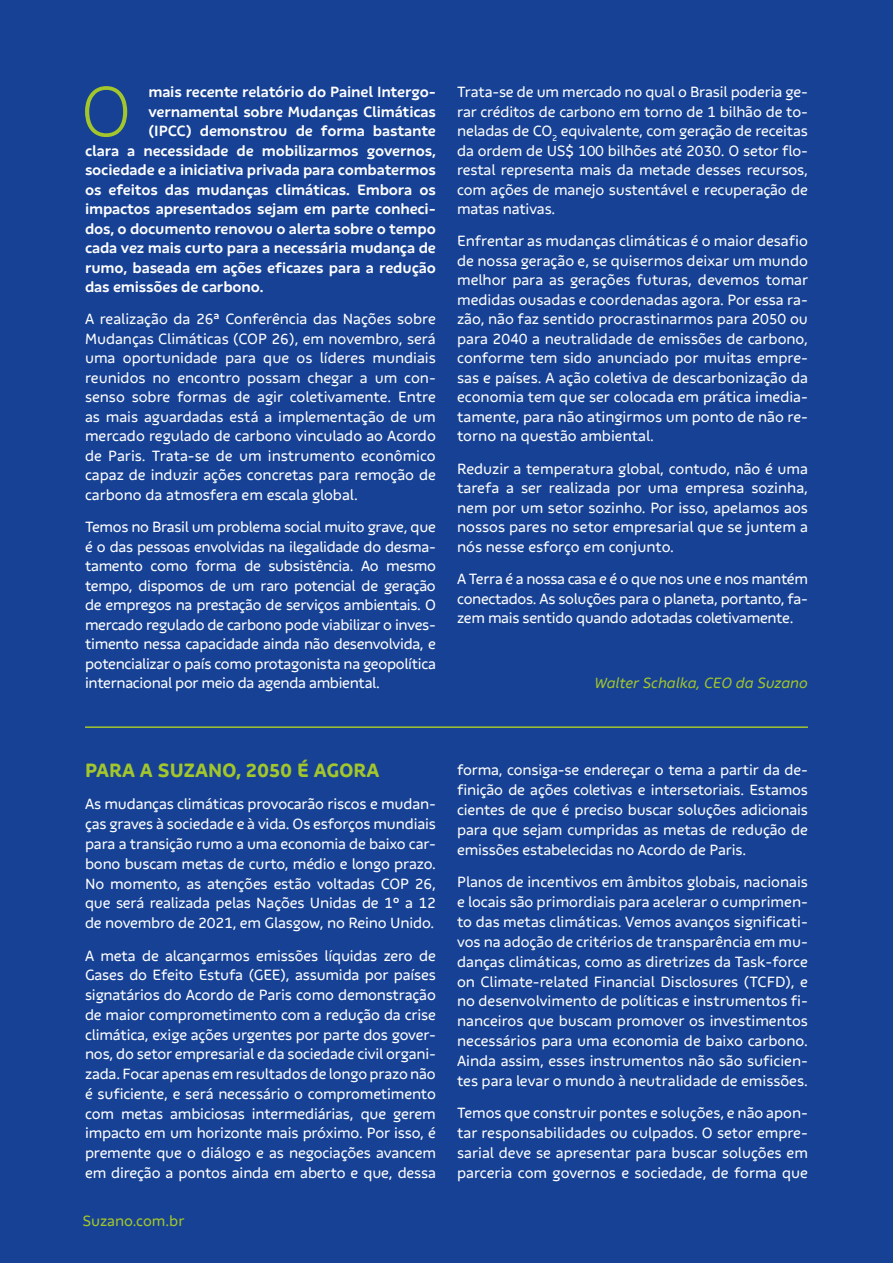
<style>
.page{position:relative;width:893px;height:1263px;background:#164194}
.page>*{position:absolute;margin:0;border:0;box-sizing:border-box;transform-origin:0 0}
.t1{font:300 72.3px "Suzano Sans";color:#a2c62c}
.t2{font:800 19.5px "Suzano Sans";color:#a2c62c}
.t3{font:15px/19.5px "Suzano Sans";letter-spacing:-.01em;color:#fff;text-align:justify}
.t4{font:700 15px "Suzano Sans";letter-spacing:-.01em;color:#fff}
.t5{font:italic 15px "Suzano Sans";color:#a2c62c}
.t6{font:15px "Suzano Sans";color:#a2c62c}
</style>
<div class="page">
<hr style="left:85px;top:726px;width:723px;height:2px;background:#a2c62c">
<h1 class="t1" style="left:81px;top:70px;width:53px">O</h1>
<p class="t4" style="left:148px;top:83px;width:289px">mais recente relatório do Painel Intergo-</p>
<p class="t4" style="left:148px;top:103px;width:289px">vernamental sobre Mudanças Climáticas</p>
<p class="t4" style="left:148px;top:122px;width:289px">(IPCC) demonstrou de forma bastante</p>
<p class="t4" style="left:85px;top:142px;width:352px">clara a necessidade de mobilizarmos governos,</p>
<p class="t4" style="left:85px;top:161px;width:352px">sociedade e a iniciativa privada para combatermos</p>
<p class="t4" style="left:85px;top:181px;width:352px">os efeitos das mudanças climáticas. Embora os</p>
<p class="t4" style="left:85px;top:200px;width:352px">impactos apresentados sejam em parte conheci-</p>
<p class="t4" style="left:85px;top:220px;width:352px">dos, o documento renovou o alerta sobre o tempo</p>
<p class="t4" style="left:85px;top:239px;width:352px">cada vez mais curto para a necessária mudança de</p>
<p class="t4" style="left:85px;top:259px;width:352px">rumo, baseada em ações eficazes para a redução</p>
<p class="t4" style="left:85px;top:278px;width:180px">das emissões de carbono.</p>
<p class="t3" style="left:85px;top:309px;width:352px">A realização da 26ª Conferência das Nações sobre Mudanças Climáticas (COP 26), em novembro, será uma oportunidade para que os líderes mundiais reunidos no encontro possam chegar a um con&shy;senso sobre formas de agir coletivamente. Entre as mais aguardadas está a implementação de um mercado regulado de carbono vinculado ao Acordo de Paris. Trata-se de um instrumento econômico capaz de induzir ações concretas para remoção de carbono da atmosfera em escala global.</p>
<p class="t3" style="left:85px;top:517px;width:352px">Temos no Brasil um problema social muito grave, que é o das pessoas envolvidas na ilegalidade do desma&shy;tamento como forma de subsistência. Ao mesmo tempo, dispomos de um raro potencial de geração de empregos na prestação de serviços ambientais. O mercado regulado de carbono pode viabilizar o inves&shy;timento nessa capacidade ainda não desenvolvida, e potencializar o país como protagonista na geopolítica internacional por meio da agenda ambiental.</p>
<p class="t3" style="left:457px;top:82px;width:352px">Trata-se de um mercado no qual o Brasil poderia ge&shy;rar créditos de carbono em torno de 1 bilhão de to&shy;neladas de CO<sub>2</sub> equivalente, com geração de receitas da ordem de US$ 100 bilhões até 2030. O setor flo&shy;restal representa mais da metade desses recursos, com ações de manejo sustentável e recuperação de matas nativas.</p>
<p class="t3" style="left:457px;top:231px;width:353px">Enfrentar as mudanças climáticas é o maior desafio de nossa geração e, se quisermos deixar um mundo melhor para as gerações futuras, devemos tomar medidas ousadas e coordenadas agora. Por essa ra&shy;zão, não faz sentido procrastinarmos para 2050 ou para 2040 a neutralidade de emissões de carbono, conforme tem sido anunciado por muitas empre&shy;sas e países. A ação coletiva de descarbonização da economia tem que ser colocada em prática imedia&shy;tamente, para não atingirmos um ponto de não re&shy;torno na questão ambiental.</p>
<p class="t3" style="left:457px;top:459px;width:352px">Reduzir a temperatura global, contudo, não é uma tarefa a ser realizada por uma empresa sozinha, nem por um setor sozinho. Por isso, apelamos aos nossos pares no setor empresarial que se juntem a nós nesse esforço em conjunto.</p>
<p class="t3" style="left:457px;top:569px;width:352px">A Terra é a nossa casa e é o que nos une e nos mantém conectados. As soluções para o planeta, portanto, fa&shy;zem mais sentido quando adotadas coletivamente.</p>
<p class="t5" style="left:594px;top:673px;width:215px">Walter Schalka, CEO da Suzano</p>
<h2 class="t2" style="left:85px;top:758px;width:296px">PARA A SUZANO, 2050 É AGORA</h2>
<p class="t3" style="left:85px;top:794px;width:352px">As mudanças climáticas provocarão riscos e mudan&shy;ças graves à sociedade e à vida. Os esforços mundiais para a transição rumo a uma economia de baixo car&shy;bono buscam metas de curto, médio e longo prazo.<br>No momento, as atenções estão voltadas COP 26, que será realizada pelas Nações Unidas de 1º a 12 de novembro de 2021, em Glasgow, no Reino Unido.</p>
<p class="t3" style="left:85px;top:945px;width:352px">A meta de alcançarmos emissões líquidas zero de Gases do Efeito Estufa (GEE), assumida por países signatários do Acordo de Paris como demonstração de maior comprometimento com a redução da crise climática, exige ações urgentes por parte dos gover&shy;nos, do setor empresarial e da sociedade civil organi&shy;zada. Focar apenas em resultados de longo prazo não é suficiente, e será necessário o comprometimento com metas ambiciosas intermediárias, que gerem impacto em um horizonte mais próximo. Por isso, é premente que o diálogo e as negociações avancem em direção a pontos ainda em aberto e que, dessa</p>
<p class="t6" style="left:83px;top:1212px;width:103px">Suzano.com.br</p>
<p class="t3" style="left:457px;top:760px;width:352px">forma, consiga-se endereçar o tema a partir da de&shy;finição de ações coletivas e intersetoriais. Estamos cientes de que é preciso buscar soluções adicionais para que sejam cumpridas as metas de redução de emissões estabelecidas no Acordo de Paris.</p>
<p class="t3" style="left:457px;top:872px;width:352px">Planos de incentivos em âmbitos globais, nacionais e locais são primordiais para acelerar o cumprimen&shy;to das metas climáticas. Vemos avanços significati&shy;vos na adoção de critérios de transparência em mu&shy;danças climáticas, como as diretrizes da Task-force on Climate-related Financial Disclosures (TCFD), e no desenvolvimento de políticas e instrumentos fi&shy;nanceiros que buscam promover os investimentos necessários para uma economia de baixo carbono.<br>Ainda assim, esses instrumentos não são suficien&shy;tes para levar o mundo à neutralidade de emissões.</p>
<p class="t3" style="left:457px;top:1103px;width:352px">Temos que construir pontes e soluções, e não apon&shy;tar responsabilidades ou culpados. O setor empre&shy;sarial deve se apresentar para buscar soluções em parceria com governos e sociedade, de forma que</p>
</div>
